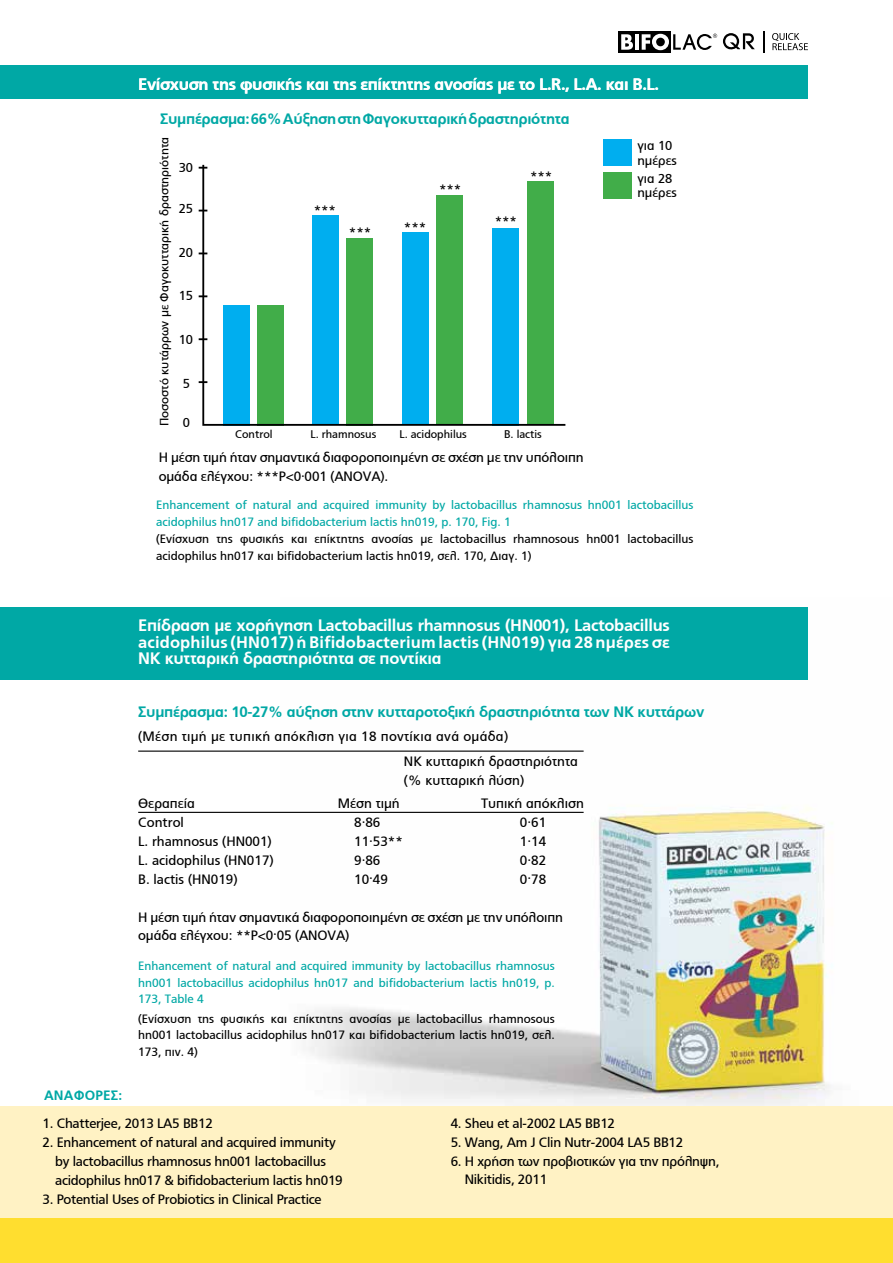
<style>
.page{position:relative;width:893px;height:1263px;background:#fff}
.page>*{position:absolute;margin:0;border:0;box-sizing:border-box;transform-origin:0 0}
.t1{font:700 16.5px/16.5px "PF Catalog";letter-spacing:-.02em;color:#fff;text-align:justify}
.t2{font:700 15px "PF Catalog";letter-spacing:-.02em;color:#00a8a5}
.t3{font:13.5px/18.9px "PF Catalog";letter-spacing:-.01em;color:#000}
.t4{font:13.5px "PF Catalog";letter-spacing:.02em;color:#000}
.t5{font:700 13.5px "PF Catalog";letter-spacing:.01em;color:#00a8a5}
.t6{font:12.9px/14.9px "PF Catalog";color:#000}
.t7{font:12px/16.5px "PF Catalog";color:#000;text-align:justify}
.t8{font:12px/16.5px "PF Catalog";color:#00a8a5;text-align:justify}
.t9{font:11.1px "PF Catalog";color:#000}
</style>
<div class="page">
<img style="left:281px;top:807px;width:612px;height:300px">
<div style="left:0;top:1107px;width:893px;height:120px;background:#fff2c4"></div>
<div style="left:0;top:1219px;width:893px;height:44px;background:#ffde2f"></div>
<div style="left:0;top:65px;width:808px;height:34px;background:#00a8a5"></div>
<div style="left:0;top:607px;width:808px;height:73px;background:#00a8a5"></div>
<hr style="left:138px;top:750px;width:446px;height:2px;background:#000">
<hr style="left:138px;top:812px;width:446px;height:1px;background:#000">
<svg style="left:764px;top:31px;width:1px;height:22px"></svg>
<div style="left:618px;top:31px;width:53px;height:22px;background:#000"></div>
<svg style="left:621px;top:34px;width:12px;height:16px"></svg>
<hr style="left:635px;top:34px;width:4px;height:16px;background:#fff">
<svg style="left:642px;top:34px;width:75px;height:16px"></svg>
<svg style="left:723px;top:33px;width:32px;height:17px"></svg>
<svg style="left:772px;top:33px;width:36px;height:17px"></svg>
<svg style="left:201px;top:164px;width:365px;height:262px"></svg>
<div style="left:603px;top:139px;width:28px;height:27px;background:#00aeef"></div>
<div style="left:603px;top:172px;width:28px;height:27px;background:#41ad49"></div>
<p class="t1" style="left:138px;top:76px;width:522px">Ενίσχυση της φυσικής και της επίκτητης ανοσίας με το L.R., L.A. και B.L.</p>
<p class="t2" style="left:160px;top:110px;width:411px">Συμπέρασμα: 66% Aύξηση στη Φαγοκυτταρική δραστηριότητα</p>
<p class="t7" style="left:156px;top:426px;width:291px;rotate:-90deg">Ποσοστό κυτάρρων με Φαγοκυτταρική δραστηριότητα</p>
<p class="t6" style="left:179px;top:160px;width:16px">30</p>
<p class="t6" style="left:179px;top:201px;width:16px">25</p>
<p class="t6" style="left:179px;top:245px;width:16px">20</p>
<p class="t6" style="left:179px;top:288px;width:16px">15</p>
<p class="t6" style="left:179px;top:332px;width:16px">10</p>
<p class="t6" style="left:183px;top:376px;width:9px">5</p>
<p class="t6" style="left:183px;top:415px;width:9px">0</p>
<p class="t3" style="left:314px;top:201px;width:24px">***</p>
<p class="t3" style="left:349px;top:223px;width:24px">***</p>
<p class="t3" style="left:404px;top:218px;width:24px">***</p>
<p class="t3" style="left:439px;top:180px;width:24px">***</p>
<p class="t3" style="left:530px;top:167px;width:24px">***</p>
<p class="t3" style="left:495px;top:212px;width:24px">***</p>
<p class="t9" style="left:235px;top:428px;width:39px">Control</p>
<p class="t9" style="left:310px;top:428px;width:67px">L. rhamnosus</p>
<p class="t9" style="left:399px;top:428px;width:69px">L. acidophilus</p>
<p class="t9" style="left:504px;top:428px;width:39px">B. lactis</p>
<p class="t3" style="left:159px;top:448px;width:426px">Η μέση τιμή ήταν σημαντικά διαφοροποιημένη σε σχέση με την υπόλοιπη ομάδα ελέγχου: ***P&lt;0.001 (ANOVA).</p>
<p class="t6" style="left:637px;top:138px;width:41px">για 10 ημέρες</p>
<p class="t6" style="left:637px;top:171px;width:41px">για 28 ημέρες</p>
<p class="t8" style="left:156px;top:497px;width:539px">Εnhancement of natural and acquired immunity by lactobacillus rhamnosus hn001 lactobacillus acidophilus hn017 and bifidobacterium lactis hn019, p. 170, Fig. 1</p>
<p class="t7" style="left:156px;top:531px;width:539px">(Ενίσχυση της φυσικής και επίκτητης ανοσίας με lactobacillus rhamnosous hn001 lactobacillus acidophilus hn017 και bifidobacterium lactis hn019, σελ. 170, Διαγ. 1)</p>
<p class="t1" style="left:138px;top:617px;width:533px">Eπίδραση με χορήγηση Lactobacillus rhamnosus (HN001), Lactobacillus acidophilus (HN017) ή Bifidobacterium lactis (HN019) για 28 ημέρες σε NK κυτταρική δραστηριότητα σε ποντίκια</p>
<p class="t2" style="left:138px;top:703px;width:568px">Συμπέρασμα: 10-27% αύξηση στην κυτταροτοξική δραστηριότητα των ΝΚ κυττάρων</p>
<p class="t4" style="left:138px;top:728px;width:371px">(Mέση τιμή με τυπική απόκλιση για 18 ποντίκια ανά ομάδα)</p>
<p class="t3" style="left:404px;top:752px;width:175px">NK κυτταρική δραστηριότητα (% κυτταρική λύση)</p>
<p class="t3" style="left:138px;top:794px;width:58px">Θεραπεία</p>
<p class="t3" style="left:338px;top:794px;width:64px">Μέση τιμή</p>
<p class="t3" style="left:481px;top:794px;width:104px">Τυπική απόκλιση</p>
<p class="t3" style="left:138px;top:813px;width:47px">Control</p>
<p class="t3" style="left:354px;top:813px;width:28px">8.86</p>
<p class="t3" style="left:520px;top:813px;width:28px">0.61</p>
<p class="t3" style="left:138px;top:832px;width:135px">L. rhamnosus (HN001)</p>
<p class="t3" style="left:354px;top:832px;width:50px">11.53**</p>
<p class="t3" style="left:520px;top:832px;width:28px">1.14</p>
<p class="t3" style="left:138px;top:851px;width:137px">L. acidophilus (HN017)</p>
<p class="t3" style="left:354px;top:851px;width:28px">9.86</p>
<p class="t3" style="left:520px;top:851px;width:28px">0.82</p>
<p class="t3" style="left:138px;top:870px;width:101px">B. lactis (HN019)</p>
<p class="t3" style="left:354px;top:870px;width:35px">10.49</p>
<p class="t3" style="left:520px;top:870px;width:28px">0.78</p>
<p class="t3" style="left:138px;top:908px;width:426px;line-height:18px">Η μέση τιμή ήταν σημαντικά διαφοροποιημένη σε σχέση με την υπόλοιπη ομάδα ελέγχου: **P&lt;0.05 (ANOVA)</p>
<p class="t8" style="left:138px;top:958px;width:418px">Εnhancement of natural and acquired immunity by lactobacillus rhamnosus hn001 lactobacillus acidophilus hn017 and bifidobacterium lactis hn019, p.<br>173, Table 4</p>
<p class="t5" style="left:44px;top:1087px;width:80px">ΑΝΑΦΟΡΕΣ:</p>
<p class="t7" style="left:138px;top:1010px;width:418px">(Ενίσχυση της φυσικής και επίκτητης ανοσίας με lactobacillus rhamnosous hn001 lactobacillus acidophilus hn017 και bifidobacterium lactis hn019, σελ.<br>173, πιν. 4)</p>
<p class="t3" style="left:43px;top:1114px;width:172px">1. Chatterjee, 2013 LA5 BB12</p>
<p class="t3" style="left:55px;top:1133px;width:289px;text-indent:-13px">2. Εnhancement of natural and acquired immunity by lactobacillus rhamnosus hn001 lactobacillus acidophilus hn017 &amp; bifidobacterium lactis hn019</p>
<p class="t3" style="left:43px;top:1189px;width:281px">3. Potential Uses of Probiotics in Clinical Practice</p>
<p class="t3" style="left:451px;top:1114px;width:166px">4. Sheu et al-2002 LA5 BB12</p>
<p class="t3" style="left:451px;top:1133px;width:234px">5. Wang, Am J Clin Nutr-2004 LA5 BB12</p>
<p class="t3" style="left:465px;top:1152px;width:256px;line-height:18px;text-indent:-14px">6. Η χρήση των προβιοτικών για την πρόληψη,<br>Νikitidis, 2011</p>
</div>
